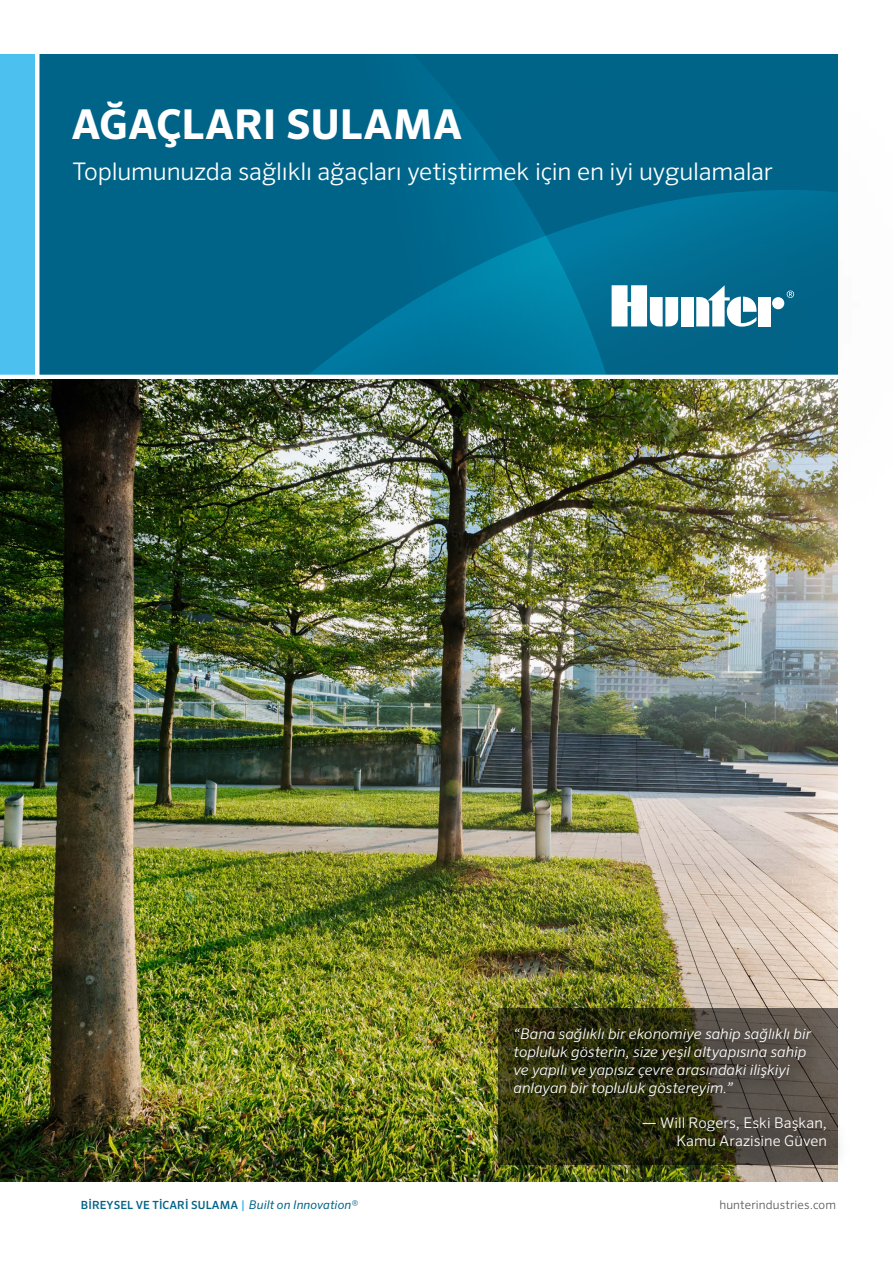
<style>
.page{position:relative;width:893px;height:1263px;background:#fff}
.page>*{position:absolute;margin:0;border:0;box-sizing:border-box;transform-origin:0 0}
.t1{font:700 41.1px "Sero Pro";color:#fff}
.t2{font:300 24.3px "Sero Pro";letter-spacing:-.01em;color:#fff}
.t3{font:italic 300 14.7px/18px "Sero Pro";color:#fff}
.t4{font:300 14.7px/18px "Sero Pro";letter-spacing:.005em;color:#fff;text-align:right}
.t5{font:300 12px "Sero Pro";letter-spacing:.01em;color:#58595b}
.t6{font:500 11.25px "Sero Pro";letter-spacing:.01em;color:#006488}
.s1{font-size:12px;color:#4cc0ef}
.s2{font-weight:400;font-style:italic;font-size:12px}
</style>
<div class="page">
<div style="left:37px;top:55px;width:801px;height:320px;background:#006488"></div>
<svg style="left:158px;top:312px;width:238px;height:63px"></svg>
<div style="left:0;top:55px;width:37px;height:320px;background:#4cc0ef"></div>
<hr style="left:35px;top:0;width:4px;height:377px;background:#fff">
<div style="left:396px;top:58px;width:497px;height:502px;background:#585956;opacity:.75"></div>
<svg style="left:787px;top:291px;width:7px;height:7px"></svg>
<div style="left:681px;top:297px;width:13px;height:29px;background:#fff"></div>
<div style="left:772px;top:297px;width:12px;height:12px;background:#fff;border-radius:50%"></div>
<div style="left:758px;top:297px;width:13px;height:30px;background:#fff"></div>
<svg style="left:696px;top:285px;width:61px;height:42px"></svg>
<svg style="left:612px;top:285px;width:66px;height:42px"></svg>
<img style="left:0;top:379px;width:838px;height:803px">
<svg style="left:498px;top:1008px;width:340px;height:156px;background:#3a3b1c"></svg>
<div style="left:505px;top:1019px;width:323px;height:96px;background:#000;opacity:.75"></div>
<div style="left:641px;top:1113px;width:210px;height:58px;background:#000;opacity:.75"></div>
<h1 class="t1" style="left:71px;top:100px;width:392px">AĞAÇLARI SULAMA</h1>
<h2 class="t2" style="left:72px;top:157px;width:702px">Toplumunuzda sağlıklı ağaçları yetiştirmek için en iyi uygulamalar</h2>
<p class="t3" style="left:514px;top:1025px;width:299px">“Bana sağlıklı bir ekonomiye sahip sağlıklı bir topluluk gösterin, size yeşil altyapısına sahip ve yapılı ve yapısız çevre arasındaki ilişkiyi anlayan bir topluluk göstereyim.”</p>
<p class="t4" style="left:642px;top:1113px;width:187px">— Will Rogers, Eski Başkan,<br>Kamu Arazisine Güven</p>
<p class="t6" style="left:81px;top:1198px;width:278px">BİREYSEL VE TİCARİ SULAMA <span class="s1">|</span> <span class="s2">Built on Innovation®</span></p>
<p class="t5" style="left:719px;top:1197px;width:118px">hunterindustries.com</p>
</div>
